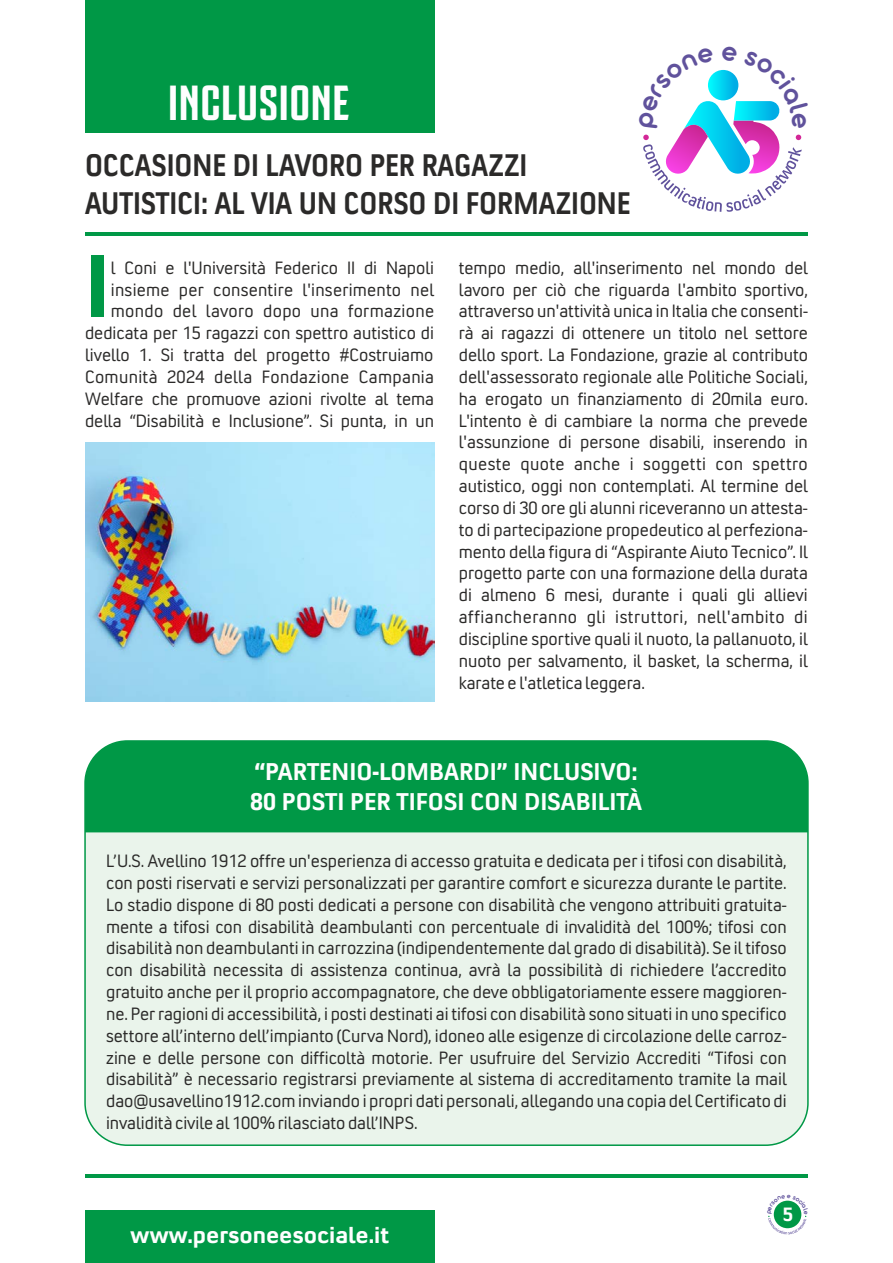
<style>
.page{position:relative;width:893px;height:1263px;background:#fff}
.page>*{position:absolute;margin:0;border:0;box-sizing:border-box;transform-origin:0 0}
.t1{font:700 89.7px "Convection";color:#009846}
.t2{font:700 49.5px "Juventus Fans";color:#fefefe}
.t3{font:700 31.5px/38.2px "Convection";color:#2b2a29;scale:.87 1}
.t4{font:700 24.45px/29.7px "Convection";color:#fefefe}
.t5{font:700 23.4px "Convection";color:#fefefe}
.t6{font:700 19.5px "Convection";color:#fefefe}
.t7{font:18px/21.9px "Convection";color:#2b2a29;text-align:justify}
</style>
<div class="page">
<div style="left:85px;top:0;width:349px;height:132px;background:#009846"></div>
<hr style="left:85px;top:232px;width:723px;height:4px;background:#009846">
<hr style="left:85px;top:1174px;width:723px;height:4px;background:#009846">
<div style="left:85px;top:1211px;width:349px;height:52px;background:#009846"></div>
<div style="left:85px;top:741px;width:723px;height:404px;background:#eaf4eb;border-radius:42px"></div>
<div style="left:87px;top:743px;width:719px;height:89px;background:#009846"></div>
<div style="left:84px;top:740px;width:725px;height:406px;border:2px solid #009846;border-radius:42px"></div>
<img style="left:85px;top:443px;width:349px;height:258px">
<svg style="left:643px;top:69px;width:159px;height:143px"></svg>
<svg style="left:768px;top:1200px;width:39px;height:34px"></svg>
<h2 class="t2" style="left:168px;top:83px;width:184px">INCLUSIONE</h2>
<h3 class="t3" style="left:85px;top:149px;width:629px">OCCASIONE DI LAVORO PER RAGAZZI<br>AUTISTICI: AL VIA UN CORSO DI FORMAZIONE</h3>
<h1 class="t1" style="left:85px;top:255px;width:27px">I</h1>
<p class="t7" style="left:85px;top:258px;width:351px;text-align:right">l Coni e l'Università Federico II di Napoli insieme per consentire l'inserimento nel mondo del lavoro dopo una formazione dedicata per 15 ragazzi con spettro autistico di livello 1. Si tratta del progetto #Costruiamo Comunità 2024 della Fondazione Campania Welfare che promuove azioni rivolte al tema della “Disabilità e Inclusione”. Si punta, in un</p>
<p class="t7" style="left:459px;top:258px;width:351px">tempo medio, all'inserimento nel mondo del lavoro per ciò che riguarda l'ambito sportivo, attraverso un'attività unica in Italia che consenti&shy;rà ai ragazzi di ottenere un titolo nel settore dello sport. La Fondazione, grazie al contributo dell'assessorato regionale alle Politiche Sociali, ha erogato un finanziamento di 20mila euro.<br>L'intento è di cambiare la norma che prevede l'assunzione di persone disabili, inserendo in queste quote anche i soggetti con spettro autistico, oggi non contemplati. Al termine del corso di 30 ore gli alunni riceveranno un attesta&shy;to di partecipazione propedeutico al perfeziona&shy;mento della figura di “Aspirante Aiuto Tecnico”. Il progetto parte con una formazione della durata di almeno 6 mesi, durante i quali gli allievi affiancheranno gli istruttori, nell'ambito di discipline sportive quali il nuoto, la pallanuoto, il nuoto per salvamento, il basket, la scherma, il karate e l'atletica leggera.</p>
<h3 class="t4" style="left:250px;top:759px;width:393px">“PARTENIO-LOMBARDI” INCLUSIVO:<br>80 POSTI PER TIFOSI CON DISABILITÀ</h3>
<p class="t7" style="left:106px;top:852px;width:682px">L’U.S. Avellino 1912 offre un'esperienza di accesso gratuita e dedicata per i tifosi con disabilità, con posti riservati e servizi personalizzati per garantire comfort e sicurezza durante le partite.<br>Lo stadio dispone di 80 posti dedicati a persone con disabilità che vengono attribuiti gratuita&shy;mente a tifosi con disabilità deambulanti con percentuale di invalidità del 100%; tifosi con disabilità non deambulanti in carrozzina (indipendentemente dal grado di disabilità). Se il tifoso con disabilità necessita di assistenza continua, avrà la possibilità di richiedere l’accredito gratuito anche per il proprio accompagnatore, che deve obbligatoriamente essere maggioren&shy;ne. Per ragioni di accessibilità, i posti destinati ai tifosi con disabilità sono situati in uno specifico settore all’interno dell’impianto (Curva Nord), idoneo alle esigenze di circolazione delle carroz&shy;zine e delle persone con difficoltà motorie. Per usufruire del Servizio Accrediti “Tifosi con disabilità” è necessario registrarsi previamente al sistema di accreditamento tramite la mail dao@usavellino1912.com inviando i propri dati personali, allegando una copia del Certificato di invalidità civile al 100% rilasciato dall’INPS.</p>
<p class="t5" style="left:130px;top:1226px;width:260px">www.personeesociale.it</p>
<p class="t6" style="left:783px;top:1207px;width:12px">5</p>
</div>
